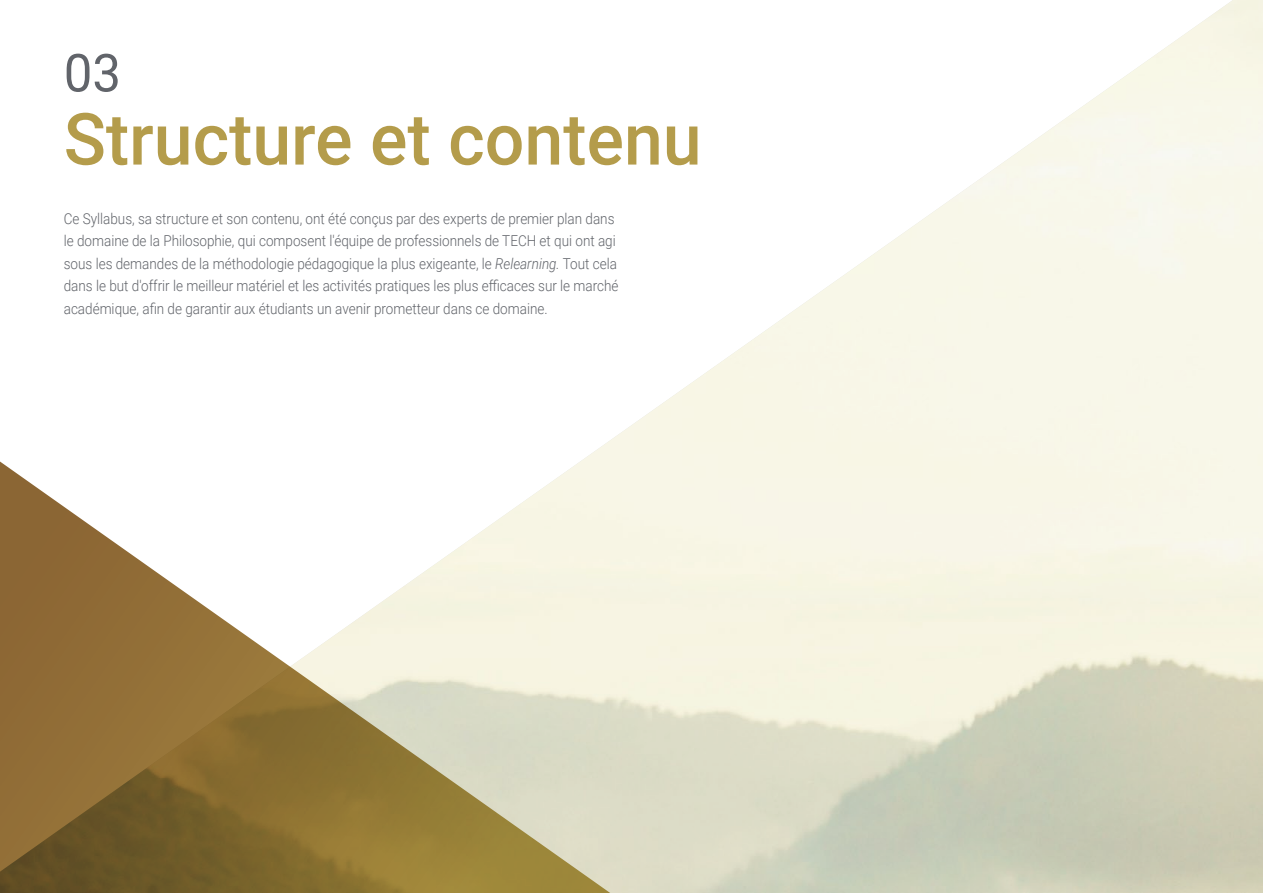
<style>
.page{position:relative;width:1263px;height:893px;background:#fff}
.page>*{position:absolute;margin:0;border:0;box-sizing:border-box;transform-origin:0 0}
.t1{font:500 72px "Roboto";color:#b49c4b}
.t2{font:52.5px "Roboto";color:#61646a}
.t3{font:300 15px/22.5px "Roboto";color:#61646a;scale:.9 1}
.s1{font-style:italic}
</style>
<div class="page">
<svg style="left:0;top:446px;width:640px;height:447px"></svg>
<h2 class="t2" style="left:64px;top:36px;width:59px">03</h2>
<h1 class="t1" style="left:64px;top:89px;width:639px">Structure et contenu</h1>
<p class="t3" style="left:64px;top:207px;width:618px">Ce Syllabus, sa structure et son contenu, ont été conçus par des experts de premier plan dans le domaine de la Philosophie, qui composent l'équipe de professionnels de TECH et qui ont agi sous les demandes de la méthodologie pédagogique la plus exigeante, le <span class="s1">Relearning.</span> Tout cela dans le but d'offrir le meilleur matériel et les activités pratiques les plus efficaces sur le marché académique, afin de garantir aux étudiants un avenir prometteur dans ce domaine.</p>
</div>
